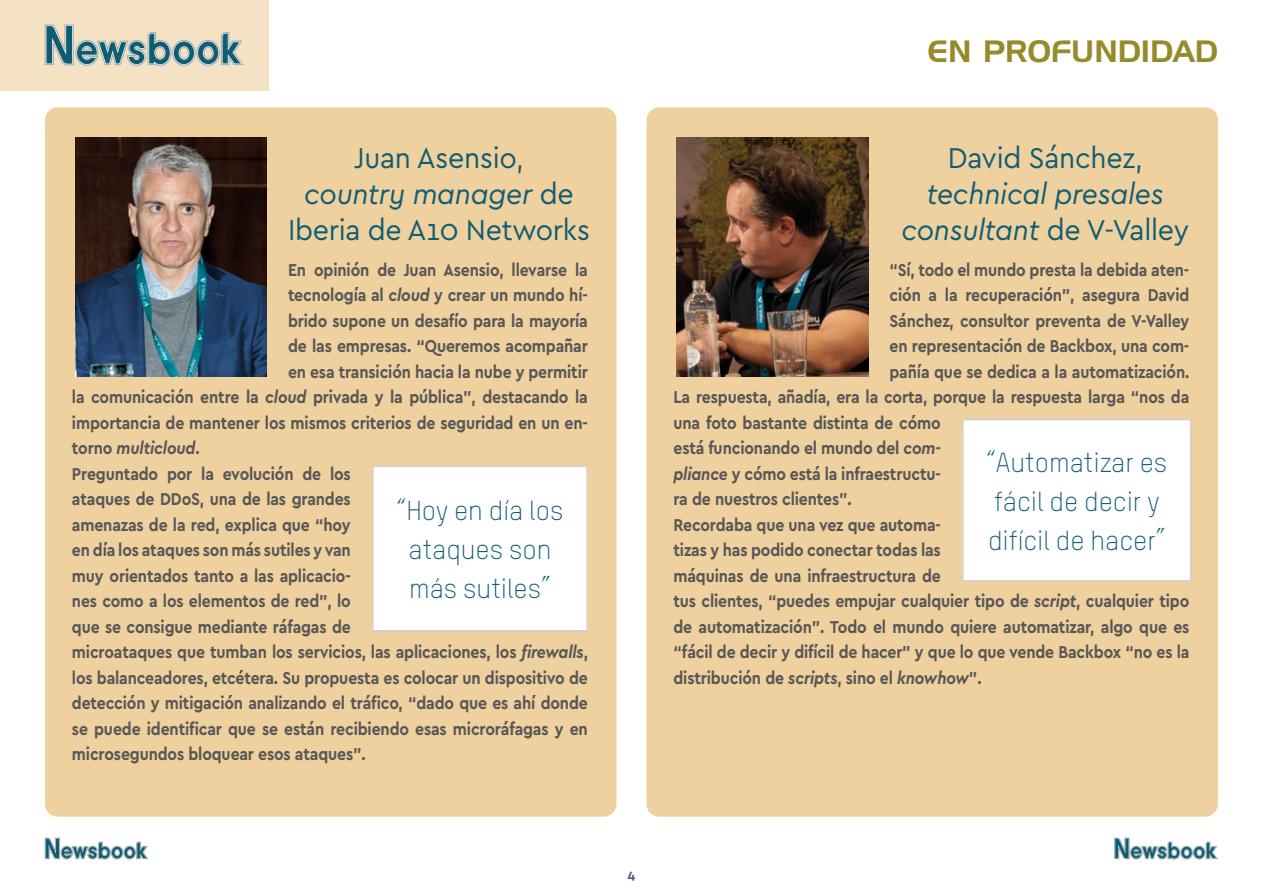
<style>
.page{position:relative;width:1263px;height:893px;background:#fff}
.page>*{position:absolute;margin:0;border:0;box-sizing:border-box;transform-origin:0 0}
.t1{font:30px/36px "Cera Pro";letter-spacing:-.01em;color:#105d73;text-align:center;scale:.95 1}
.t2{font:italic 30px/36px "Cera Pro";letter-spacing:-.01em;color:#105d73;text-align:center;scale:.95 1}
.t3{font:30px "Handel Gothic";color:#968b28}
.t4{font:300 27px/39px "TSTARPRO";color:#105d73;text-align:center}
.t5{font:700 18px "Cera Pro";letter-spacing:-.01em;color:#575756;scale:.88 1}
.t6{font:italic 700 18px "Cera Pro";letter-spacing:-.01em;color:#575756;scale:.88 1}
.t7{font:700 13.5px "Cera Pro";color:#4d5d79}
.s1{font-style:italic}
.s2{font-style:normal}
</style>
<div class="page">
<div style="left:0;top:0;width:268px;height:90px;background:#f5e1c3"></div>
<svg style="left:45px;top:25px;width:198px;height:41px"></svg>
<svg style="left:45px;top:838px;width:103px;height:21px"></svg>
<svg style="left:1114px;top:838px;width:103px;height:21px"></svg>
<div style="left:45px;top:107px;width:571px;height:710px;background:#efd09f;border-radius:13px"></div>
<img style="left:75px;top:137px;width:192px;height:239px">
<div style="left:373px;top:466px;width:214px;height:165px;background:#fff"></div>
<div style="left:372px;top:466px;width:216px;height:165px;border:1px solid #d0d0d0"></div>
<div style="left:646px;top:107px;width:572px;height:710px;background:#efd09f;border-radius:13px"></div>
<img style="left:677px;top:137px;width:191px;height:239px">
<div style="left:963px;top:420px;width:227px;height:161px;background:#fff"></div>
<div style="left:962px;top:419px;width:229px;height:162px;border:2px solid #d0d0d0"></div>
<h1 class="t1" style="left:288px;top:139px;width:319px">Juan Asensio,<br><span class="s1">country manager</span> de<br>Iberia de A10 Networks</h1>
<p class="t5" style="left:288px;top:258px;width:342px">En opinión de Juan Asensio, llevarse la</p>
<p class="t5" style="left:288px;top:283px;width:342px">tecnología al <span class="s1">cloud</span> y crear un mundo hí-</p>
<p class="t5" style="left:288px;top:309px;width:342px">brido supone un desafío para la mayoría</p>
<p class="t5" style="left:288px;top:334px;width:342px">de las empresas. “Queremos acompañar</p>
<p class="t5" style="left:288px;top:360px;width:342px">en esa transición hacia la nube y permitir</p>
<p class="t5" style="left:72px;top:385px;width:588px">la comunicación entre la <span class="s1">cloud</span> privada y la pública”, destacando la</p>
<p class="t5" style="left:72px;top:411px;width:588px">importancia de mantener los mismos criterios de seguridad en un en-</p>
<p class="t6" style="left:72px;top:436px;width:147px"><span class="s2">torno</span> multicloud<span class="s2">.</span></p>
<p class="t5" style="left:72px;top:462px;width:318px">Preguntado por la evolución de los</p>
<p class="t5" style="left:72px;top:487px;width:318px">ataques de DDoS, una de las grandes</p>
<p class="t5" style="left:72px;top:513px;width:318px">amenazas de la red, explica que “hoy</p>
<p class="t5" style="left:72px;top:538px;width:318px">en día los ataques son más sutiles y van</p>
<p class="t5" style="left:72px;top:564px;width:318px">muy orientados tanto a las aplicacio-</p>
<p class="t5" style="left:72px;top:589px;width:318px">nes como a los elementos de red”, lo</p>
<p class="t5" style="left:72px;top:615px;width:318px">que se consigue mediante ráfagas de</p>
<p class="t5" style="left:72px;top:640px;width:588px">microataques que tumban los servicios, las aplicaciones, los <span class="s1">firewalls</span>,</p>
<p class="t5" style="left:72px;top:666px;width:588px">los balanceadores, etcétera. Su propuesta es colocar un dispositivo de</p>
<p class="t5" style="left:72px;top:691px;width:588px">detección y mitigación analizando el tráfico, “dado que es ahí donde</p>
<p class="t5" style="left:72px;top:717px;width:588px">se puede identificar que se están recibiendo esas microráfagas y en</p>
<p class="t5" style="left:72px;top:742px;width:335px">microsegundos bloquear esos ataques”.</p>
<h2 class="t4" style="left:397px;top:491px;width:168px">“Hoy en día los ataques son más sutiles”</h2>
<h1 class="t3" style="left:928px;top:37px;width:292px">EN PROFUNDIDAD</h1>
<h1 class="t1" style="left:948px;top:139px;width:206px">David Sánchez,</h1>
<h1 class="t2" style="left:901px;top:175px;width:304px">technical presales consultant <span class="s2">de V-Valley</span></h1>
<p class="t5" style="left:889px;top:258px;width:342px">“Sí, todo el mundo presta la debida aten-</p>
<p class="t5" style="left:889px;top:283px;width:342px">ción a la recuperación”, asegura David</p>
<p class="t5" style="left:889px;top:309px;width:342px">Sánchez, consultor preventa de V-Valley</p>
<p class="t5" style="left:889px;top:334px;width:342px">en representación de Backbox, una com-</p>
<p class="t5" style="left:889px;top:360px;width:342px">pañía que se dedica a la automatización.</p>
<p class="t5" style="left:673px;top:385px;width:588px">La respuesta, añadía, era la corta, porque la respuesta larga “nos da</p>
<p class="t5" style="left:673px;top:411px;width:305px">una foto bastante distinta de cómo</p>
<p class="t5" style="left:673px;top:436px;width:305px">está funcionando el mundo del <span class="s1">com-</span></p>
<p class="t5" style="left:673px;top:462px;width:305px"><span class="s1">pliance</span> y cómo está la infraestructu-</p>
<p class="t5" style="left:673px;top:487px;width:204px">ra de nuestros clientes”.</p>
<p class="t5" style="left:673px;top:513px;width:305px">Recordaba que una vez que automa-</p>
<p class="t5" style="left:673px;top:538px;width:305px">tizas y has podido conectar todas las</p>
<p class="t5" style="left:673px;top:564px;width:305px">máquinas de una infraestructura de</p>
<p class="t5" style="left:673px;top:589px;width:588px">tus clientes, “puedes empujar cualquier tipo de <span class="s1">script</span>, cualquier tipo</p>
<p class="t5" style="left:673px;top:615px;width:588px">de automatización”. Todo el mundo quiere automatizar, algo que es</p>
<p class="t5" style="left:673px;top:640px;width:588px">“fácil de decir y difícil de hacer” y que lo que vende Backbox “no es la</p>
<p class="t5" style="left:673px;top:666px;width:352px">distribución de <span class="s1">scripts</span>, sino el <span class="s1">knowhow</span>”.</p>
<h2 class="t4" style="left:986px;top:442px;width:183px;text-align:left">“Automatizar es fácil de decir y difícil de hacer”</h2>
<p class="t7" style="left:628px;top:865px;width:9px">4</p>
</div>
